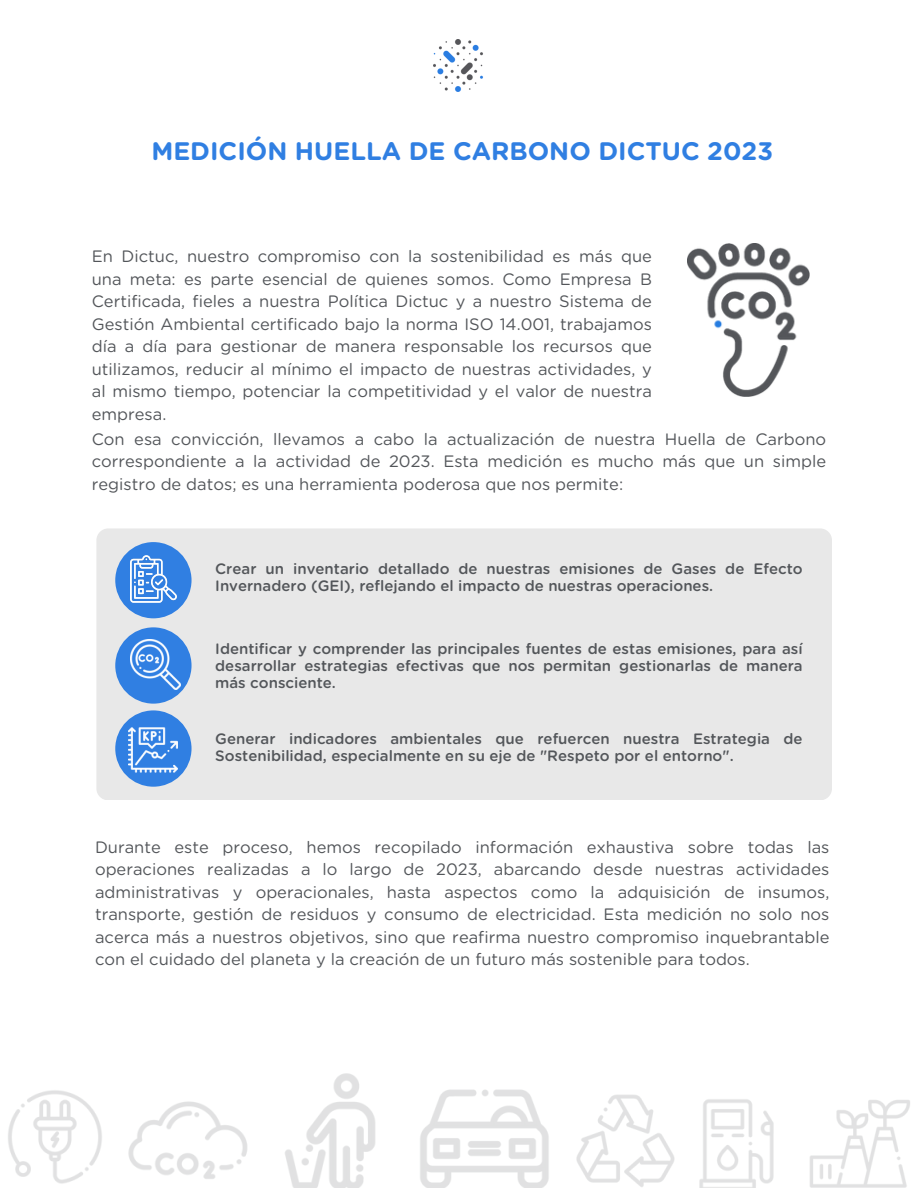
<style>
.page{position:relative;width:918px;height:1188px;background:#fff}
.page>*{position:absolute;margin:0;border:0;box-sizing:border-box;transform-origin:0 0}
.t1{font:700 25.35px "Gotham Rounded";color:#307fe2}
.t2{font:16.5px/22.5px "Gotham Rounded";color:#53565a;text-align:justify}
.t3{font:500 15px/16.8px "Gotham Rounded";color:#53565a}
</style>
<div class="page">
<div style="left:96px;top:528px;width:736px;height:272px;background:#e8e8e8;border-radius:12px"></div>
<img style="left:434px;top:39px;width:49px;height:52px">
<img style="left:687px;top:244px;width:123px;height:153px">
<img style="left:8px;top:1090px;width:94px;height:94px">
<img style="left:128px;top:1101px;width:120px;height:78px">
<img style="left:285px;top:1073px;width:90px;height:115px">
<img style="left:420px;top:1089px;width:129px;height:99px">
<img style="left:576px;top:1094px;width:99px;height:93px">
<img style="left:699px;top:1099px;width:75px;height:89px">
<img style="left:810px;top:1100px;width:100px;height:88px">
<div style="left:115px;top:542px;width:77px;height:76px;background:#307fe2;border-radius:50%"></div>
<div style="left:115px;top:627px;width:77px;height:77px;background:#307fe2;border-radius:50%"></div>
<div style="left:115px;top:710px;width:77px;height:77px;background:#307fe2;border-radius:50%"></div>
<img style="left:131px;top:556px;width:46px;height:46px">
<img style="left:131px;top:640px;width:49px;height:49px">
<img style="left:128px;top:727px;width:50px;height:46px">
<p class="t1" style="left:151px;top:140px;width:623px">MEDICIÓN HUELLA DE CARBONO DICTUC 2023</p>
<p class="t2" style="left:92px;top:246px;width:562px">En Dictuc, nuestro compromiso con la sostenibilidad es más que una meta: es parte esencial de quienes somos. Como Empresa B Certificada, fieles a nuestra Política Dictuc y a nuestro Sistema de Gestión Ambiental certificado bajo la norma ISO 14.001, trabajamos día a día para gestionar de manera responsable los recursos que utilizamos, reducir al mínimo el impacto de nuestras actividades, y al mismo tiempo, potenciar la competitividad y el valor de nuestra empresa.</p>
<p class="t2" style="left:92px;top:428px;width:736px">Con esa convicción, llevamos a cabo la actualización de nuestra Huella de Carbono correspondiente a la actividad de 2023. Esta medición es mucho más que un simple registro de datos; es una herramienta poderosa que nos permite:</p>
<p class="t3" style="left:215px;top:561px;width:589px">Crear un inventario detallado de nuestras emisiones de Gases de Efecto<br>Invernadero (GEI), reflejando el impacto de nuestras operaciones.</p>
<p class="t3" style="left:215px;top:641px;width:589px;text-align:justify">Identificar y comprender las principales fuentes de estas emisiones, para así desarrollar estrategias efectivas que nos permitan gestionarlas de manera más consciente.</p>
<p class="t3" style="left:215px;top:731px;width:589px">Generar indicadores ambientales que refuercen nuestra Estrategia de<br>Sostenibilidad, especialmente en su eje de "Respeto por el entorno".</p>
<p class="t2" style="left:95px;top:837px;width:736px">Durante este proceso, hemos recopilado información exhaustiva sobre todas las operaciones realizadas a lo largo de 2023, abarcando desde nuestras actividades administrativas y operacionales, hasta aspectos como la adquisición de insumos, transporte, gestión de residuos y consumo de electricidad. Esta medición no solo nos acerca más a nuestros objetivos, sino que reafirma nuestro compromiso inquebrantable con el cuidado del planeta y la creación de un futuro más sostenible para todos.</p>
</div>
